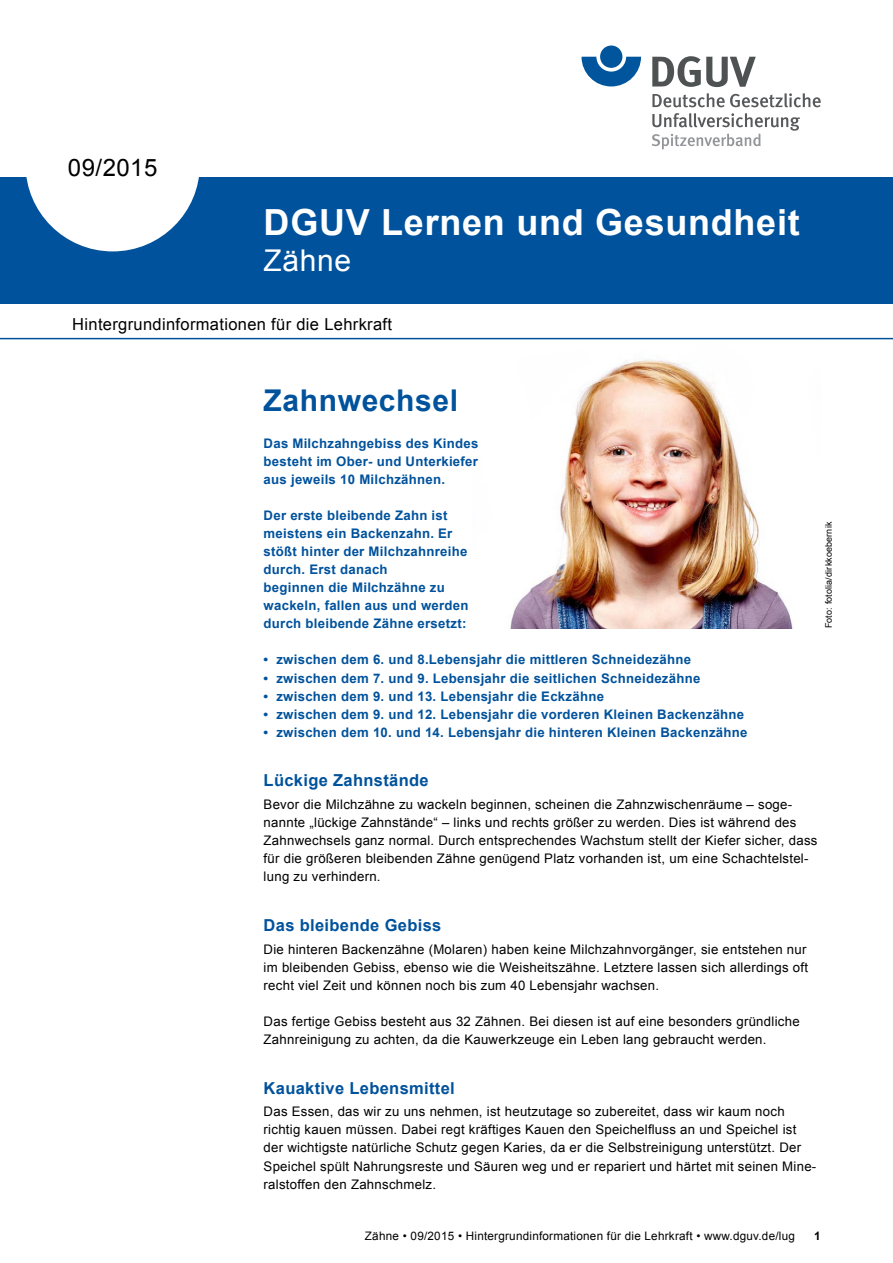
<style>
.page{position:relative;width:893px;height:1263px;background:#fff}
.page>*{position:absolute;margin:0;border:0;box-sizing:border-box;transform-origin:0 0}
.t1{font:700 36px "Arial";letter-spacing:.02em;color:#fff}
.t2{font:700 30px "Arial";letter-spacing:.02em;color:#00529c}
.t3{font:30px "Arial";letter-spacing:.02em;color:#fff}
.t4{font:24px "Arial";letter-spacing:.02em;color:#000}
.t5{font:700 16.5px "Arial";letter-spacing:.02em;color:#00529c}
.t6{font:16.5px "Arial";letter-spacing:.02em;color:#000}
.t7{font:13.2px/18px "Arial";letter-spacing:.02em;color:#000}
.t8{font:700 13.2px/18px "Arial";letter-spacing:.02em;color:#00529c;text-align:justify}
.t9{font:11.7px "Arial";letter-spacing:.02em;color:#000}
.t10{font:700 11.7px "Arial";color:#000}
.t11{font:9px "Arial";letter-spacing:.015em;color:#000}
</style>
<div class="page">
<img style="left:472px;top:339px;width:349px;height:289px">
<svg style="left:581px;top:57px;width:60px;height:29px"></svg>
<div style="left:600px;top:46px;width:22px;height:22px;background:#00559c;border-radius:50%"></div>
<svg style="left:652px;top:56px;width:104px;height:31px"></svg>
<svg style="left:652px;top:93px;width:169px;height:14px"></svg>
<svg style="left:652px;top:113px;width:148px;height:37px"></svg>
<div style="left:0;top:177px;width:893px;height:126px;background:#00529c"></div>
<hr style="left:0;top:338px;width:893px;height:1px;background:#00529c">
<div style="left:26px;top:77px;width:174px;height:174px;background:#fff;border-radius:50%"></div>
<h3 class="t4" style="left:68px;top:152px;width:91px">09/2015</h3>
<h1 class="t1" style="left:264px;top:198px;width:538px">DGUV Lernen und Gesundheit</h1>
<h2 class="t3" style="left:264px;top:240px;width:89px">Zähne</h2>
<p class="t6" style="left:72px;top:313px;width:321px">Hintergrundinformationen für die Lehrkraft</p>
<h2 class="t2" style="left:264px;top:381px;width:196px">Zahnwechsel</h2>
<p class="t8" style="left:264px;top:434px;width:216px">Das Milchzahngebiss des Kindes besteht im Ober- und Unterkiefer aus jeweils 10 Milchzähnen.</p>
<p class="t8" style="left:264px;top:507px;width:206px;text-align:left">Der erste bleibende Zahn ist meistens ein Backenzahn. Er stößt hinter der Milchzahnreihe durch. Erst danach<br>beginnen die Milchzähne zu wackeln, fallen aus und werden durch bleibende Zähne ersetzt:</p>
<p class="t11" style="left:823px;top:628px;width:108px;rotate:-90deg">Foto: fotolia/dirkkoebernik</p>
<p class="t8" style="left:264px;top:651px;width:429px">• zwischen dem 6. und 8.Lebensjahr die mittleren Schneidezähne</p>
<p class="t8" style="left:264px;top:669px;width:438px">• zwischen dem 7. und 9. Lebensjahr die seitlichen Schneidezähne</p>
<p class="t8" style="left:264px;top:687px;width:342px">• zwischen dem 9. und 13. Lebensjahr die Eckzähne</p>
<p class="t8" style="left:264px;top:705px;width:482px">• zwischen dem 9. und 12. Lebensjahr die vorderen Kleinen Backenzähne</p>
<p class="t8" style="left:264px;top:723px;width:485px">• zwischen dem 10. und 14. Lebensjahr die hinteren Kleinen Backenzähne</p>
<p class="t5" style="left:264px;top:770px;width:167px">Lückige Zahnstände</p>
<p class="t7" style="left:264px;top:795px;width:555px">Bevor die Milchzähne zu wackeln beginnen, scheinen die Zahnzwischenräume – soge&shy;nannte „lückige Zahnstände“ – links und rechts größer zu werden. Dies ist während des Zahnwechsels ganz normal. Durch entsprechendes Wachstum stellt der Kiefer sicher, dass für die größeren bleibenden Zähne genügend Platz vorhanden ist, um eine Schachtelstel&shy;lung zu verhindern.</p>
<p class="t5" style="left:264px;top:914px;width:179px">Das bleibende Gebiss</p>
<p class="t7" style="left:264px;top:940px;width:546px;text-align:justify">Die hinteren Backenzähne (Molaren) haben keine Milchzahnvorgänger, sie entstehen nur im bleibenden Gebiss, ebenso wie die Weisheitszähne. Letztere lassen sich allerdings oft recht viel Zeit und können noch bis zum 40 Lebensjahr wachsen.</p>
<p class="t7" style="left:264px;top:1012px;width:538px">Das fertige Gebiss besteht aus 32 Zähnen. Bei diesen ist auf eine besonders gründliche<br>Zahnreinigung zu achten, da die Kauwerkzeuge ein Leben lang gebraucht werden.</p>
<p class="t5" style="left:264px;top:1077px;width:193px">Kauaktive Lebensmittel</p>
<p class="t7" style="left:264px;top:1103px;width:554px">Das Essen, das wir zu uns nehmen, ist heutzutage so zubereitet, dass wir kaum noch richtig kauen müssen. Dabei regt kräftiges Kauen den Speichelfluss an und Speichel ist der wichtigste natürliche Schutz gegen Karies, da er die Selbstreinigung unterstützt. Der Speichel spült Nahrungsreste und Säuren weg und er repariert und härtet mit seinen Mine&shy;ralstoffen den Zahnschmelz.</p>
<p class="t9" style="left:365px;top:1228px;width:432px">Zähne • 09/2015 • Hintergrundinformationen für die Lehrkraft • www.dguv.de/lug</p>
<p class="t10" style="left:814px;top:1228px;width:8px">1</p>
</div>
